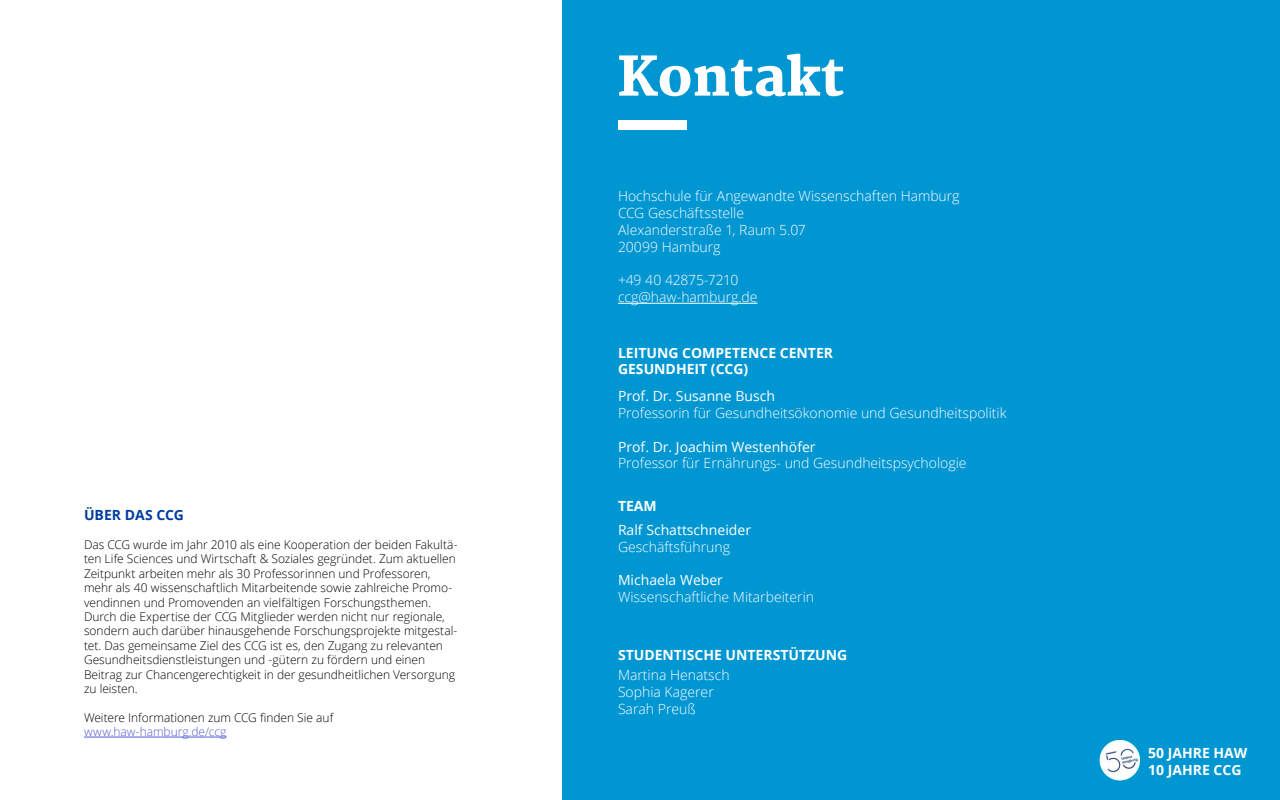
<style>
.page{position:relative;width:1280px;height:800px;background:#fff}
.page>*{position:absolute;margin:0;border:0;box-sizing:border-box;transform-origin:0 0}
.t1{font:800 53px "Martel";color:#fff}
.t2{font:300 14px/16.8px "Open Sans";color:#fff}
.t3{font:700 14px/16.8px "Open Sans";color:#fff}
.t4{font:14px "Open Sans";color:#fff}
.t5{font:700 14px "Open Sans";color:#003ca0}
.t6{font:300 12px/14.4px "Open Sans";letter-spacing:-.005em;color:#000}
.s1{color:#fff}
.s2{color:#4f5cd6}
</style>
<div class="page">
<div style="left:562px;top:0;width:718px;height:800px;background:#0096d2"></div>
<hr style="left:618px;top:303px;width:140px;height:1px;background:#fff">
<hr style="left:84px;top:737px;width:143px;height:1px;background:#4f5cd6">
<div style="left:618px;top:120px;width:69px;height:10px;background:#fff"></div>
<img style="left:1100px;top:740px;width:40px;height:40px;border-radius:20px">
<p class="t5" style="left:84px;top:505px;width:102px">ÜBER DAS CCG</p>
<p class="t6" style="left:84px;top:537px;width:375px">Das CCG wurde im Jahr 2010 als eine Kooperation der beiden Fakultä&shy;ten Life Sciences und Wirtschaft &amp; Soziales gegründet. Zum aktuellen Zeitpunkt arbeiten mehr als 30 Professorinnen und Professoren, mehr als 40 wissenschaftlich Mitarbeitende sowie zahlreiche Promo&shy;vendinnen und Promovenden an vielfältigen Forschungsthemen.<br>Durch die Expertise der CCG Mitglieder werden nicht nur regionale, sondern auch darüber hinausgehende Forschungsprojekte mitgestal&shy;tet. Das gemeinsame Ziel des CCG ist es, den Zugang zu relevanten Gesundheitsdienstleistungen und -gütern zu fördern und einen Beitrag zur Chancengerechtigkeit in der gesundheitlichen Versorgung zu leisten.</p>
<p class="t6" style="left:84px;top:710px;width:302px">Weitere Informationen zum CCG finden Sie auf<span class="s1">Sie unter: </span><span class="s2">www.haw-hamburg.de/ccg</span></p>
<h1 class="t1" style="left:618px;top:46px;width:228px">Kontakt</h1>
<p class="t2" style="left:618px;top:188px;width:343px">Hochschule für Angewandte Wissenschaften Hamburg<br>CCG Geschäftsstelle<br>Alexanderstraße 1, Raum 5.07<br>20099 Hamburg</p>
<p class="t2" style="left:618px;top:272px;width:141px">+49 40 42875-7210 ccg@haw-hamburg.de</p>
<p class="t3" style="left:618px;top:344px;width:217px">LEITUNG COMPETENCE CENTER<br>GESUNDHEIT (CCG)</p>
<p class="t4" style="left:618px;top:386px;width:159px">Prof. Dr. Susanne Busch</p>
<p class="t2" style="left:618px;top:404px;width:390px">Professorin für Gesundheitsökonomie und Gesundheitspolitik</p>
<p class="t4" style="left:618px;top:437px;width:199px">Prof. Dr. Joachim Westenhöfer</p>
<p class="t2" style="left:618px;top:455px;width:350px">Professor für Ernährungs- und Gesundheitspsychologie</p>
<p class="t3" style="left:618px;top:497px;width:40px">TEAM</p>
<p class="t4" style="left:618px;top:520px;width:135px">Ralf Schattschneider</p>
<p class="t2" style="left:618px;top:538px;width:114px">Geschäftsführung</p>
<p class="t4" style="left:618px;top:570px;width:107px">Michaela Weber</p>
<p class="t2" style="left:618px;top:588px;width:198px">Wissenschaftliche Mitarbeiterin</p>
<p class="t3" style="left:618px;top:646px;width:231px">STUDENTISCHE UNTERSTÜTZUNG</p>
<p class="t2" style="left:618px;top:666px;width:113px">Martina Henatsch<br>Sophia Kagerer<br>Sarah Preuß</p>
<p class="t3" style="left:1148px;top:744px;width:101px">50 JAHRE HAW<br>10 JAHRE CCG</p>
</div>
